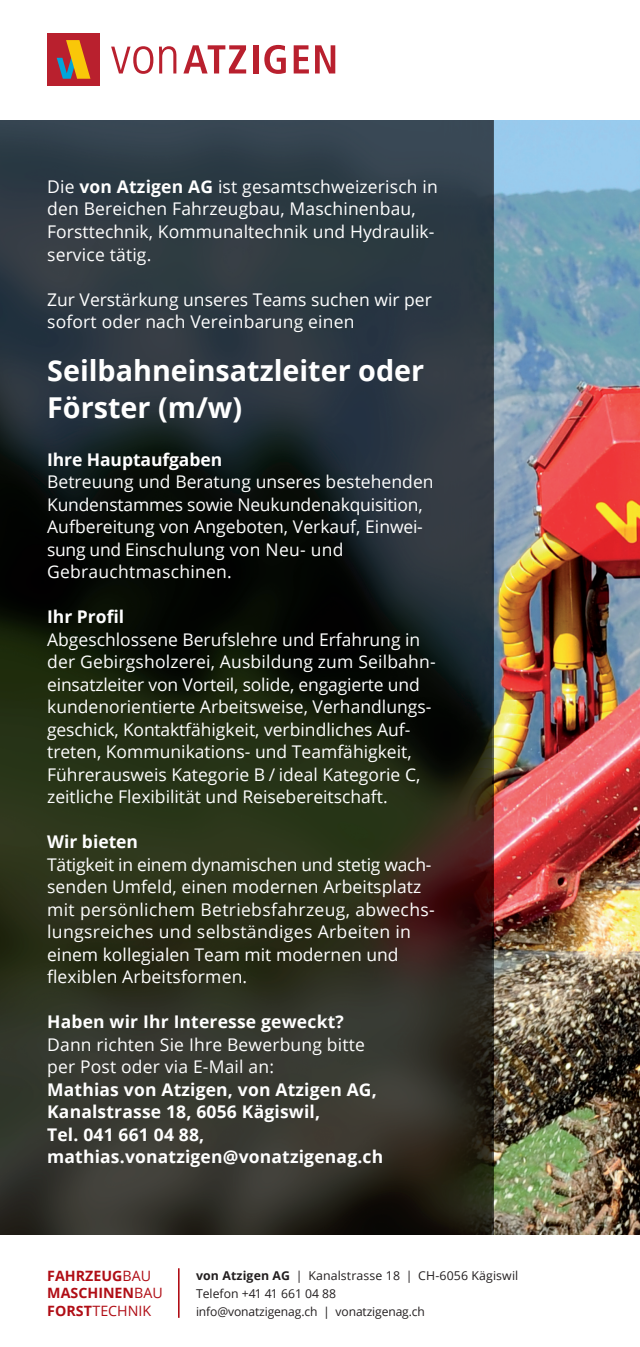
<style>
.page{position:relative;width:640px;height:1347px;background:#fff}
.page>*{position:absolute;margin:0;border:0;box-sizing:border-box;transform-origin:0 0}
.t1{font:700 28.75px/37.5px "Open Sans";color:#fff}
.t2{font:17.5px/22.5px "Open Sans";letter-spacing:.005em;color:#fff}
.t3{font:700 17.5px/22.5px "Open Sans";letter-spacing:.01em;color:#fff}
.t4{font:700 14.25px/17.2px "Open Sans";color:#b00d15}
.t5{font:12.25px/17.8px "Open Sans";color:#231f20}
.s1{font-weight:700}
.s2{font-weight:400}
</style>
<div class="page">
<svg style="left:111px;top:46px;width:42px;height:28px"></svg>
<svg style="left:159px;top:46px;width:17px;height:27px"></svg>
<svg style="left:183px;top:45px;width:63px;height:28px"></svg>
<div style="left:253px;top:45px;width:5px;height:28px;background:#b9202e"></div>
<svg style="left:264px;top:45px;width:22px;height:29px"></svg>
<svg style="left:294px;top:45px;width:15px;height:28px"></svg>
<svg style="left:315px;top:45px;width:20px;height:28px"></svg>
<div style="left:47px;top:34px;width:53px;height:52px;background:#b9202e"></div>
<svg style="left:57px;top:40px;width:33px;height:39px"></svg>
<hr style="left:178px;top:1268px;width:2px;height:50px;background:#b00d15">
<img style="left:0;top:121px;width:640px;height:1114px">
<p class="t2" style="left:47px;top:175px;width:392px">Die <span class="s1">von Atzigen AG</span> ist gesamtschweizerisch in den Bereichen Fahrzeugbau, Maschinenbau, Forsttechnik, Kommunaltechnik und Hydraulik&shy;service tätig.</p>
<p class="t2" style="left:47px;top:287px;width:386px">Zur Verstärkung unseres Teams suchen wir per sofort oder nach Vereinbarung einen</p>
<h1 class="t1" style="left:47px;top:351px;width:379px">Seilbahneinsatzleiter oder<br>Förster (m/w)</h1>
<p class="t3" style="left:47px;top:447px;width:176px">Ihre Hauptaufgaben</p>
<p class="t2" style="left:47px;top:470px;width:388px">Betreuung und Beratung unseres bestehenden Kundenstammes sowie Neukundenakquisition, Aufbereitung von Angeboten, Verkauf, Einwei&shy;sung und Einschulung von Neu- und Gebrauchtmaschinen.</p>
<p class="t3" style="left:47px;top:605px;width:79px">Ihr Profil</p>
<p class="t2" style="left:47px;top:627px;width:390px">Abgeschlossene Berufslehre und Erfahrung in der Gebirgsholzerei, Ausbildung zum Seilbahn&shy;einsatzleiter von Vorteil, solide, engagierte und kundenorientierte Arbeitsweise, Verhandlungs&shy;geschick, Kontaktfähigkeit, verbindliches Auf&shy;treten, Kommunikations- und Teamfähigkeit, Führerausweis Kategorie B / ideal Kategorie C, zeitliche Flexibilität und Reisebereitschaft.</p>
<p class="t3" style="left:47px;top:830px;width:92px">Wir bieten</p>
<p class="t2" style="left:47px;top:852px;width:389px">Tätigkeit in einem dynamischen und stetig wach&shy;senden Umfeld, einen modernen Arbeitsplatz mit persönlichem Betriebsfahrzeug, abwechs&shy;lungsreiches und selbständiges Arbeiten in einem kollegialen Team mit modernen und flexiblen Arbeitsformen.</p>
<p class="t3" style="left:47px;top:1010px;width:298px">Haben wir Ihr Interesse geweckt?</p>
<p class="t2" style="left:47px;top:1032px;width:319px">Dann richten Sie Ihre Bewerbung bitte per Post oder via E-Mail an:</p>
<p class="t3" style="left:47px;top:1077px;width:337px">Mathias von Atzigen, von Atzigen AG,<br>Kanalstrasse 18, 6056 Kägiswil,<br>Tel. 041 661 04 88, mathias.vonatzigen@vonatzigenag.ch</p>
<p class="t4" style="left:47px;top:1267px;width:117px">FAHRZEUG<span class="s2">BAU<br></span>MASCHINEN<span class="s2">BAU<br></span>FORST<span class="s2">TECHNIK</span></p>
<p class="t5" style="left:196px;top:1266px;width:324px"><span class="s1">von Atzigen AG</span> | Kanalstrasse 18 | CH-6056 Kägiswil<br>Telefon +41 41 661 04 88<br>info@vonatzigenag.ch | vonatzigenag.ch</p>
</div>
